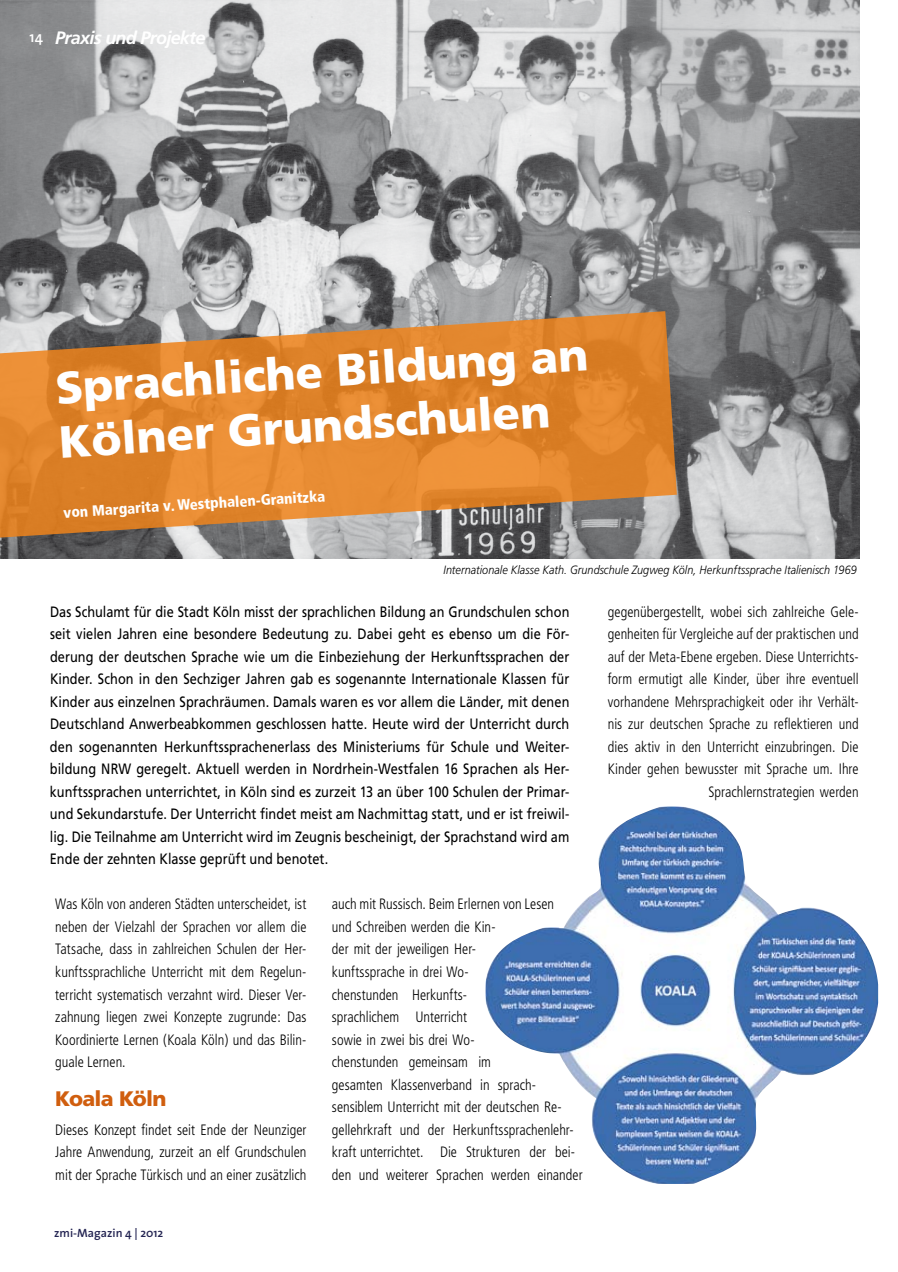
<style>
.page{position:relative;width:898px;height:1272px;background:#fff}
.page>*{position:absolute;margin:0;border:0;box-sizing:border-box;transform-origin:0 0}
.t1{font:900 45px/54.2px "Frutiger";color:#fff}
.t2{font:900 21px "Frutiger";letter-spacing:-.035em;color:#d05e0e}
.t3{font:italic 700 18px "Frutiger";letter-spacing:-.04em;color:#fff}
.t4{font:300 condensed 15px/22.5px "Frutiger";color:#000;text-align:justify;scale:.95 1}
.t5{font:15px/22.5px "Frutiger";letter-spacing:.005em;color:#000;text-align:justify;scale:.85 1}
.t6{font:900 condensed 15px "Frutiger";color:#fff}
.t7{font:600 15px "The Sans";color:#fff}
.t8{font:italic 300 12px "Frutiger";letter-spacing:.005em;color:#000;scale:.9 1}
.t9{font:600 12px "The Sans";color:#232452}
</style>
<div class="page">
<img style="left:0;top:0;width:858px;height:558px">
<svg style="left:0;top:311px;width:676px;height:229px"></svg>
<img style="left:485px;top:806px;width:392px;height:377px">
<p class="t7" style="left:30px;top:25px;width:15px">14</p>
<p class="t3" style="left:55px;top:27px;width:152px">Praxis und Projekte</p>
<h1 class="t1" style="left:53px;top:362px;width:535px;rotate:-4deg">Sprachliche Bildung an<br>Kölner Grundschulen</h1>
<p class="t6" style="left:63px;top:504px;width:263px;rotate:-4deg">von Margarita v. Westphalen-Granitzka</p>
<p class="t8" style="left:443px;top:563px;width:460px">Internationale Klasse Kath. Grundschule Zugweg Köln, Herkunftssprache Italienisch 1969</p>
<p class="t5" style="left:50px;top:600px;width:612px">Das Schulamt für die Stadt Köln misst der sprachlichen Bildung an Grundschulen schon seit vielen Jahren eine besondere Bedeutung zu. Dabei geht es ebenso um die För&shy;derung der deutschen Sprache wie um die Einbeziehung der Herkunftssprachen der Kinder. Schon in den Sechziger Jahren gab es sogenannte I nternationale Klassen für Kinder aus einzelnen Sprachräumen. Damals waren es vor allem die Länder, mit denen Deutschland Anwerbeabkommen geschlossen hatte. H eute wird der U nterricht durch den sogenannten Herkunftssprachenerlass des Ministeriums für Schule und Weiter&shy;bildung NRW geregelt. Aktuell werden in Nordrhein-Westfalen 16 Sprachen als Her&shy;kunftssprachen unterrichtet, in Köln sind es zurzeit 13 an über 100 Schulen der Primar&shy;und Sekundarstufe. Der U nterricht findet meist am Nachmittag statt, und er ist freiwil&shy;lig. Die Teilnahme am U nterricht wird im Zeugnis bescheinigt, der Sprachstand wird am Ende der zehnten Klasse geprüft und benotet.</p>
<p class="t4" style="left:55px;top:893px;width:266px">Was Köln von anderen Städten unterscheidet, ist neben der Vielzahl der Sprachen vor allem die Tatsache, dass in zahlreichen Schulen der Her&shy;kunftssprachliche Unterricht mit dem Regelun&shy;terricht systematisch verzahnt wird. Dieser Ver&shy;zahnung liegen zwei Konzepte zugrunde: Das Koordinierte Lernen (Koala Köln) und das Bilin&shy;guale Lernen.</p>
<h2 class="t2" style="left:55px;top:1085px;width:113px">Koala Köln</h2>
<p class="t4" style="left:55px;top:1118px;width:266px">Dieses Konzept findet seit Ende der Neunziger Jahre Anwendung, zurzeit an elf Grundschulen mit der Sprache Türkisch und an einer zusätzlich</p>
<p class="t9" style="left:54px;top:1222px;width:110px">zmi-Magazin 4 | 2012</p>
<p class="t4" style="left:332px;top:893px;width:265px;text-align:left">auch mit Russisch. Beim Erlernen von Lesen<br>und Schreiben werden die Kin-<br>der mit der jeweiligen Her-<br>kunftssprache in drei Wo-<br>chenstunden Herkunfts-<br>sprachlichem Unterricht<br>sowie in zwei bis drei Wo-<br>chenstunden gemeinsam im<br>gesamten Klassenverband in sprach&shy;sensiblem Unterricht mit der deutschen Re&shy;gellehrkraft und der Herkunftssprachenlehr&shy;kraft unterrichtet. Die Strukturen der bei&shy;den und weiterer Sprachen werden einander</p>
<p class="t4" style="left:607px;top:600px;width:265px;text-align:right">gegenübergestellt, wobei sich zahlreiche Gele&shy;genheiten für Vergleiche auf der praktischen und auf der Meta-Ebene ergeben. Diese Unterrichts&shy;form ermutigt alle Kinder, über ihre eventuell vorhandene Mehrsprachigkeit oder ihr Verhält&shy;nis zur deutschen Sprache zu reflektieren und dies aktiv in den Unterricht einzubringen. Die Kinder gehen bewusster mit Sprache um. Ihre Sprachlernstrategien werden</p>
</div>
